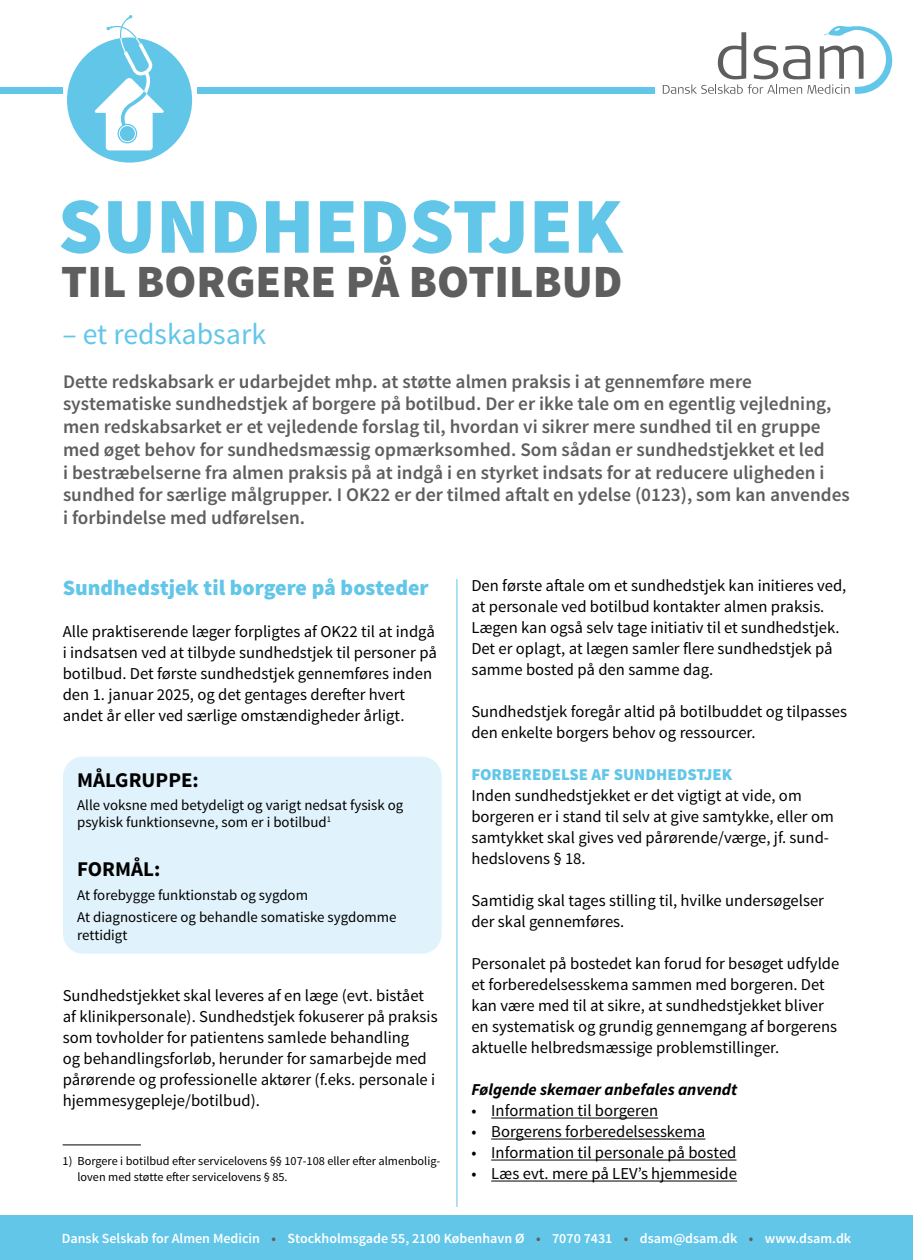
<style>
.page{position:relative;width:913px;height:1260px;background:#fff}
.page>*{position:absolute;margin:0;border:0;box-sizing:border-box;transform-origin:0 0}
.t1{font:900 79.27px "Source Sans Pro";color:#62c6e9}
.t2{font:900 46.2px "Source Sans Pro";color:#5f5e5e}
.t3{font:29.75px "Source Sans Pro";color:#62c6e9}
.t4{font:900 21.88px "Source Sans Pro";color:#62c6e9}
.t5{font:700 21px "Source Sans Pro";color:#000}
.t6{font:600 19.25px/22.8px "Source Sans Pro";color:#5f5e5e}
.t7{font:16.62px/21px "Source Sans Pro";color:#000}
.t8{font:italic 700 16.62px "Source Sans Pro";color:#000}
.t9{font:900 16.62px "Source Sans Pro";color:#62c6e9}
.t10{font:14.88px/17.5px "Source Sans Pro";color:#000}
.t11{font:600 14px "Source Sans Pro";color:#fff}
.t12{font:12.25px/15.8px "Source Sans Pro";color:#000}
.s1{color:#5f5e5e}
</style>
<div class="page">
<svg style="left:663px;top:26px;width:229px;height:68px"></svg>
<div style="left:0;top:87px;width:655px;height:7px;background:#62c6e9"></div>
<div style="left:0;top:1215px;width:913px;height:45px;background:#62c6e9"></div>
<div style="left:63px;top:0;width:133px;height:168px;background:#fff"></div>
<div style="left:67px;top:38px;width:125px;height:125px;background:#62c6e9;border-radius:50%"></div>
<div style="left:106px;top:102px;width:47px;height:48px;background:#fff;border-radius:3px"></div>
<svg style="left:117px;top:124px;width:20px;height:19px"></svg>
<div style="left:119px;top:125px;width:17px;height:17px;border:1px solid #fff;border-radius:50%"></div>
<svg style="left:94px;top:15px;width:70px;height:118px"></svg>
<hr style="left:456px;top:579px;width:1px;height:628px;background:#62c6e9">
<hr style="left:491px;top:1118px;width:167px;height:1px;background:#000">
<hr style="left:491px;top:1139px;width:214px;height:1px;background:#000">
<hr style="left:491px;top:1160px;width:245px;height:1px;background:#000">
<hr style="left:491px;top:1181px;width:246px;height:1px;background:#000">
<hr style="left:63px;top:1144px;width:78px;height:1px;background:#000">
<div style="left:63px;top:757px;width:378px;height:197px;background:#e0f2fb;border-radius:20px"></div>
<h1 class="t1" style="left:58px;top:175px;width:566px">SUNDHEDSTJEK</h1>
<h2 class="t2" style="left:61px;top:251px;width:563px">TIL BORGERE PÅ BOTILBUD</h2>
<h3 class="t3" style="left:63px;top:316px;width:205px">– et redskabsark</h3>
<p class="t6" style="left:63px;top:370px;width:788px">Dette redskabsark er udarbejdet mhp. at støtte almen praksis i at gennemføre mere systematiske sundhedstjek af borgere på botilbud. Der er ikke tale om en egentlig vejledning, men redskabsarket er et vejledende forslag til, hvordan vi sikrer mere sundhed til en gruppe med øget behov for sundhedsmæssig opmærksomhed. Som sådan er sundhedstjekket et led<br>i bestræbelserne fra almen praksis på at indgå i en styrket indsats for at reducere uligheden i sundhed for særlige målgrupper. I OK22 er der tilmed aftalt en ydelse (0123), som kan anvendes i forbindelse med udførelsen.</p>
<h3 class="t4" style="left:63px;top:574px;width:367px">Sundhedstjek til borgere på bosteder</h3>
<p class="t7" style="left:63px;top:622px;width:375px">Alle praktiserende læger forpligtes af OK22 til at indgå i indsatsen ved at tilbyde sundhedstjek til personer på botilbud. Det første sundhedstjek gennemføres inden den 1. januar 2025, og det gentages derefter hvert andet år eller ved særlige omstændigheder årligt.</p>
<p class="t5" style="left:77px;top:767px;width:123px">MÅLGRUPPE:</p>
<p class="t10" style="left:77px;top:796px;width:328px">Alle voksne med betydeligt og varigt nedsat fysisk og psykisk funktionsevne, som er i botilbud<sup>1</sup></p>
<p class="t5" style="left:77px;top:855px;width:85px">FORMÅL:</p>
<p class="t10" style="left:77px;top:884px;width:321px;line-height:22.4px">At forebygge funktionstab og sygdom<br>At diagnosticere og behandle somatiske sygdomme</p>
<p class="t10" style="left:77px;top:926px;width:52px">rettidigt</p>
<p class="t7" style="left:63px;top:986px;width:376px">Sundhedstjekket skal leveres af en læge (evt. bistået af klinikpersonale). Sundhedstjek fokuserer på praksis som tovholder for patientens samlede behandling<br>og behandlingsforløb, herunder for samarbejde med pårørende og professionelle aktører (f.eks. personale i hjemmesygepleje/botilbud).</p>
<p class="t12" style="left:78px;top:1153px;width:364px;text-indent:-15px">1) Borgere i botilbud efter servicelovens §§ 107-108 eller efter almenbolig&shy;loven med støtte efter servicelovens § 85.</p>
<p class="t7" style="left:471px;top:576px;width:376px">Den første aftale om et sundhedstjek kan initieres ved, at personale ved botilbud kontakter almen praksis.<br>Lægen kan også selv tage initiativ til et sundhedstjek.<br>Det er oplagt, at lægen samler flere sundhedstjek på samme bosted på den samme dag.</p>
<p class="t7" style="left:471px;top:702px;width:377px">Sundhedstjek foregår altid på botilbuddet og tilpasses den enkelte borgers behov og ressourcer.</p>
<p class="t9" style="left:471px;top:764px;width:262px">FORBEREDELSE AF SUNDHEDSTJEK</p>
<p class="t7" style="left:471px;top:786px;width:364px">Inden sundhedstjekket er det vigtigt at vide, om borgeren er i stand til selv at give samtykke, eller om samtykket skal gives ved pårørende/værge, jf. sund&shy;hedslovens § 18.</p>
<p class="t7" style="left:471px;top:891px;width:354px">Samtidig skal tages stilling til, hvilke undersøgelser der skal gennemføres.</p>
<p class="t7" style="left:471px;top:954px;width:369px">Personalet på bostedet kan forud for besøget udfylde et forberedelsesskema sammen med borgeren. Det kan være med til at sikre, at sundhedstjekket bliver en systematisk og grundig gennemgang af borgerens aktuelle helbredsmæssige problemstillinger.</p>
<p class="t8" style="left:471px;top:1079px;width:267px">Følgende skemaer anbefales anvendt</p>
<p class="t7" style="left:471px;top:1101px;width:188px">• Information til borgeren</p>
<p class="t7" style="left:471px;top:1122px;width:236px">• Borgerens forberedelsesskema</p>
<p class="t7" style="left:471px;top:1143px;width:267px">• Information til personale på bosted</p>
<p class="t7" style="left:471px;top:1164px;width:267px">• Læs evt. mere på LEV’s hjemmeside</p>
<p class="t11" style="left:62px;top:1229px;width:791px">Dansk Selskab for Almen Medicin <span class="s1">•</span> Stockholmsgade 55, 2100 København Ø <span class="s1">•</span> 7070 7431 <span class="s1">•</span> dsam@dsam.dk <span class="s1">•</span> www.dsam.dk</p>
</div>
